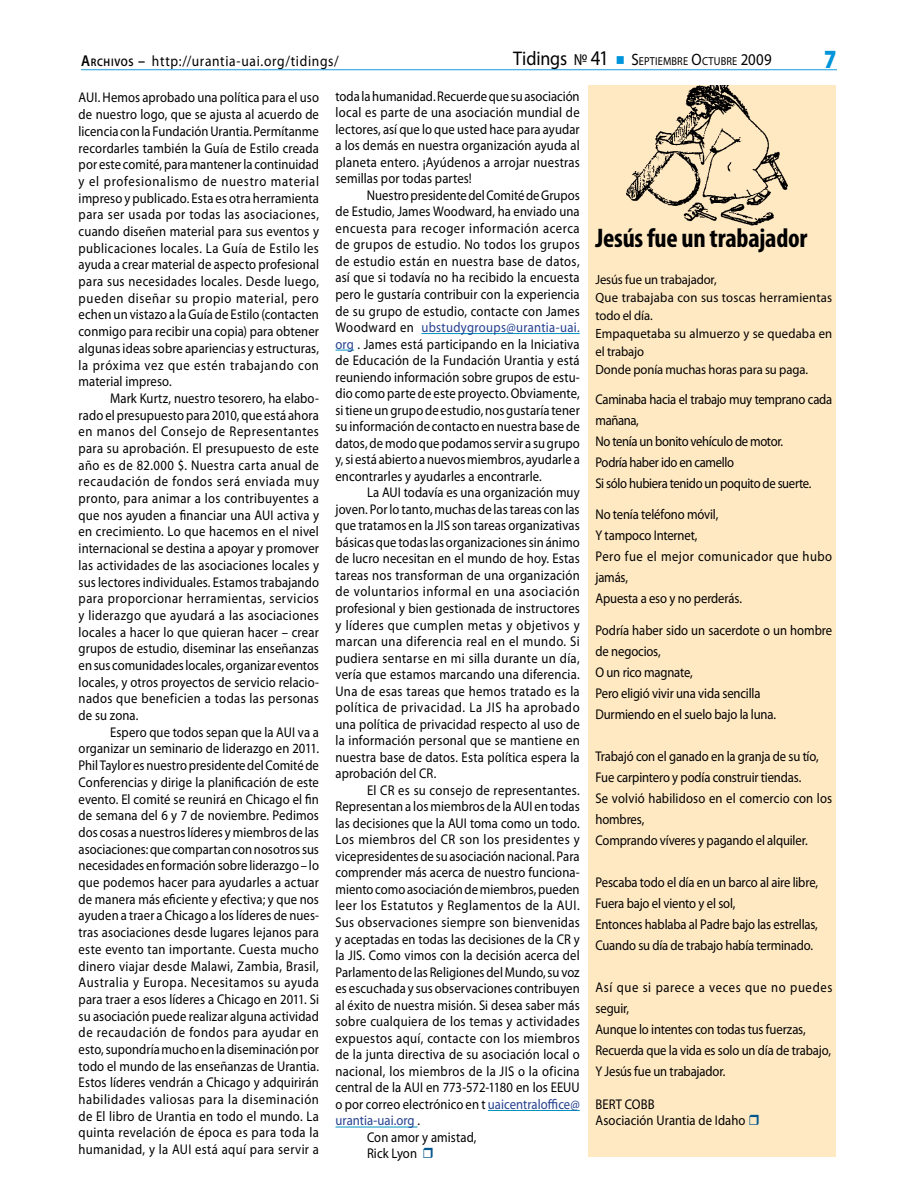
<style>
.page{position:relative;width:918px;height:1188px;background:#fff}
.page>*{position:absolute;margin:0;border:0;box-sizing:border-box;transform-origin:0 0}
.t1{font:700 condensed 27px "Myriad Pro";letter-spacing:-.01em;color:#000}
.t2{font:900 26.4px "Myriad Pro";color:#0095da;scale:.82 1}
.t3{font:15px "Myriad Pro";letter-spacing:.05em;color:#000;scale:.9 1}
.t4{font:14.1px/16.6px "Myriad Pro";letter-spacing:.005em;color:#000;text-align:justify;scale:.9 1}
.t5{font:14.1px "Myriad Pro";letter-spacing:.025em;color:#000;scale:.9 1}
.t6{font:14.1px/21px "Myriad Pro";letter-spacing:-.025em;color:#000;scale:.9 1}
.t7{font:14.1px/21px "Myriad Pro";letter-spacing:-.015em;color:#000;scale:.9 1}
.t8{font:14.1px "Myriad Pro";letter-spacing:.035em;color:#000;scale:.9 1}
.t9{font:14.1px "Myriad Pro";color:#25408f;scale:.9 1}
.t10{font:13.35px/18px "Myriad Pro";color:#000;scale:.95 1}
.t11{font:11.55px "Myriad Pro";letter-spacing:.015em;color:#000;scale:.9 1}
.s1{font-weight:600;font-size:15.75px}
.s2{font-weight:600;font-size:10.95px}
.s3{font-size:19.8px}
.s4{font-size:16.5px}
.s5{font-size:21px}
.s6{color:#0095da}
.s7{color:#25408f}
.s8{color:#000}
</style>
<div class="page">
<div style="left:589px;top:85px;width:247px;height:1072px;background:#ffe9c3"></div>
<img style="left:626px;top:85px;width:162px;height:141px">
<hr style="left:81px;top:69px;width:756px;height:1px;background:#159cd8">
<hr style="left:421px;top:333px;width:159px;height:1px;background:#0092bf">
<svg style="left:336px;top:350px;width:18px;height:1px"></svg>
<hr style="left:488px;top:1110px;width:92px;height:1px;background:#0092bf">
<hr style="left:336px;top:1127px;width:81px;height:1px;background:#0092bf">
<p class="t3" style="left:81px;top:52px;width:288px"><span class="s1">A</span><span class="s2">RCHIVOS</span> <span class="s1">–</span> http://urantia-uai.org/tidings/</p>
<p class="t11" style="left:513px;top:54px;width:289px"><span class="s3">Tidings</span> <span class="s4">№</span> <span class="s5">41</span> <span class="s6">■</span> <span class="s4">S</span>EPTIEMBRE <span class="s4">O</span>CTUBRE <span class="s4">2009</span></p>
<h2 class="t2" style="left:824px;top:41px;width:17px">7</h2>
<p class="t4" style="left:79px;top:89px;width:269px">AUI. Hemos aprobado una política para el uso de nuestro logo, que se ajusta al acuerdo de licencia con la Fundación Urantia. Permítanme recordarles también la Guía de Estilo creada por este comité, para mantener la continuidad y el profesionalismo de nuestro material impreso y publicado. Esta es otra herramienta para ser usada por todas las asociaciones, cuando diseñen material para sus eventos y publicaciones locales. La Guía de Estilo les ayuda a crear material de aspecto profesional para sus necesidades locales. Desde luego, pueden diseñar su propio material, pero echen un vistazo a la Guía de Estilo (contacten conmigo para recibir una copia) para obtener algunas ideas sobre apariencias y estructuras, la próxima vez que estén trabajando con material impreso.</p>
<p class="t4" style="left:79px;top:390px;width:269px;text-indent:31px">Mark Kurtz, nuestro tesorero, ha elabo&shy;rado el presupuesto para 2010, que está ahora en manos del Consejo de Representantes para su aprobación. El presupuesto de este año es de 82.000 $. Nuestra carta anual de recaudación de fondos será enviada muy pronto, para animar a los contribuyentes a que nos ayuden a financiar una AUI activa y en crecimiento. Lo que hacemos en el nivel internacional se destina a apoyar y promover las actividades de las asociaciones locales y sus lectores individuales. Estamos trabajando para proporcionar herramientas, servicios y liderazgo que ayudará a las asociaciones locales a hacer lo que quieran hacer – crear grupos de estudio, diseminar las enseñanzas en sus comunidades locales, organizar eventos locales, y otros proyectos de servicio relacio&shy;nados que beneficien a todas las personas de su zona.</p>
<p class="t4" style="left:79px;top:724px;width:269px;text-indent:31px">Espero que todos sepan que la AUI va a organizar un seminario de liderazgo en 2011.<br>Phil Taylor es nuestro presidente del Comité de Conferencias y dirige la planificación de este evento. El comité se reunirá en Chicago el fin de semana del 6 y 7 de noviembre. Pedimos dos cosas a nuestros líderes y miembros de las asociaciones: que compartan con nosotros sus necesidades en formación sobre liderazgo – lo que podemos hacer para ayudarles a actuar de manera más eficiente y efectiva; y que nos ayuden a traer a Chicago a los líderes de nues&shy;tras asociaciones desde lugares lejanos para este evento tan importante. Cuesta mucho dinero viajar desde Malawi, Zambia, Brasil, Australia y Europa. Necesitamos su ayuda para traer a esos líderes a Chicago en 2011. Si su asociación puede realizar alguna actividad de recaudación de fondos para ayudar en esto, supondría mucho en la diseminación por todo el mundo de las enseñanzas de Urantia.<br>Estos líderes vendrán a Chicago y adquirirán habilidades valiosas para la diseminación de El libro de Urantia en todo el mundo. La quinta revelación de época es para toda la humanidad, y la AUI está aquí para servir a</p>
<p class="t4" style="left:336px;top:88px;width:273px">toda la humanidad. Recuerde que su asociación local es parte de una asociación mundial de lectores, así que lo que usted hace para ayudar a los demás en nuestra organización ayuda al planeta entero. ¡Ayúdenos a arrojar nuestras semillas por todas partes!</p>
<p class="t4" style="left:336px;top:187px;width:273px;text-indent:31px">Nuestro presidente del Comité de Grupos de Estudio, James Woodward, ha enviado una encuesta para recoger información acerca de grupos de estudio. No todos los grupos de estudio están en nuestra base de datos, así que si todavía no ha recibido la encuesta pero le gustaría contribuir con la experiencia de su grupo de estudio, contacte con James Woodward en <span class="s7">ubstudygroups@urantia-uai. org</span> . James está participando en la Iniciativa de Educación de la Fundación Urantia y está reuniendo información sobre grupos de estu&shy;dio como parte de este proyecto. Obviamente, si tiene un grupo de estudio, nos gustaría tener su información de contacto en nuestra base de datos, de modo que podamos servir a su grupo y, si está abierto a nuevos miembros, ayudarle a encontrarles y ayudarles a encontrarle.</p>
<p class="t4" style="left:336px;top:484px;width:273px;text-indent:31px">La AUI todavía es una organización muy joven. Por lo tanto, muchas de las tareas con las que tratamos en la JIS son tareas organizativas básicas que todas las organizaciones sin ánimo de lucro necesitan en el mundo de hoy. Estas tareas nos transforman de una organización de voluntarios informal en una asociación profesional y bien gestionada de instructores y líderes que cumplen metas y objetivos y marcan una diferencia real en el mundo. Si pudiera sentarse en mi silla durante un día, vería que estamos marcando una diferencia.<br>Una de esas tareas que hemos tratado es la política de privacidad. La JIS ha aprobado una política de privacidad respecto al uso de la información personal que se mantiene en nuestra base de datos. Esta política espera la aprobación del CR.</p>
<p class="t4" style="left:367px;top:782px;width:238px">El CR es su consejo de representantes.</p>
<p class="t4" style="left:336px;top:798px;width:273px">Representan a los miembros de la AUI en todas</p>
<p class="t4" style="left:336px;top:815px;width:273px">las decisiones que la AUI toma como un todo.</p>
<p class="t8" style="left:336px;top:831px;width:273px">Los miembros del CR son los presidentes y</p>
<p class="t4" style="left:336px;top:848px;width:273px">vicepresidentes de su asociación nacional. Para</p>
<p class="t4" style="left:336px;top:864px;width:273px">comprender más acerca de nuestro funciona-</p>
<p class="t4" style="left:336px;top:881px;width:273px">miento como asociación de miembros, pueden</p>
<p class="t8" style="left:336px;top:897px;width:273px">leer los Estatutos y Reglamentos de la AUI.</p>
<p class="t5" style="left:336px;top:914px;width:273px">Sus observaciones siempre son bienvenidas</p>
<p class="t4" style="left:336px;top:930px;width:273px">y aceptadas en todas las decisiones de la CR y</p>
<p class="t4" style="left:336px;top:947px;width:273px">la JIS. Como vimos con la decisión acerca del</p>
<p class="t4" style="left:336px;top:963px;width:273px">Parlamento de las Religiones del Mundo, su voz</p>
<p class="t4" style="left:336px;top:980px;width:273px">es escuchada y sus observaciones contribuyen</p>
<p class="t4" style="left:336px;top:996px;width:273px">al éxito de nuestra misión. Si desea saber más</p>
<p class="t5" style="left:336px;top:1013px;width:273px">sobre cualquiera de los temas y actividades</p>
<p class="t5" style="left:336px;top:1029px;width:273px">expuestos aquí, contacte con los miembros</p>
<p class="t4" style="left:336px;top:1046px;width:273px">de la junta directiva de su asociación local o</p>
<p class="t5" style="left:336px;top:1062px;width:273px">nacional, los miembros de la JIS o la oficina</p>
<p class="t4" style="left:336px;top:1079px;width:273px">central de la AUI en 773-572-1180 en los EEUU</p>
<p class="t4" style="left:336px;top:1095px;width:273px">o por correo electrónico en t <span class="s7">uaicentraloffice@</span></p>
<p class="t9" style="left:336px;top:1112px;width:96px">urantia-uai.org <span class="s8">.</span></p>
<p class="t4" style="left:367px;top:1129px;width:123px">Con amor y amistad,</p>
<p class="t4" style="left:367px;top:1145px;width:57px">Rick Lyon</p>
<h1 class="t1" style="left:595px;top:221px;width:214px">Jesús fue un trabajador</h1>
<p class="t10" style="left:595px;top:270px;width:251px">Jesús fue un trabajador,<br>Que trabajaba con sus toscas herramientas todo el día.<br>Empaquetaba su almuerzo y se quedaba en el trabajo<br>Donde ponía muchas horas para su paga.</p>
<p class="t6" style="left:595px;top:388px;width:265px">Caminaba hacia el trabajo muy temprano cada mañana,<br>No tenía un bonito vehículo de motor.<br>Podría haber ido en camello<br>Si sólo hubiera tenido un poquito de suerte.</p>
<p class="t4" style="left:595px;top:504px;width:265px;line-height:21px;text-align:left">No tenía teléfono móvil,<br>Y tampoco Internet,<br>Pero fue el mejor comunicador que hubo jamás,<br>Apuesta a eso y no perderás.</p>
<p class="t4" style="left:595px;top:619px;width:265px;line-height:21px;text-align:left">Podría haber sido un sacerdote o un hombre de negocios,<br>O un rico magnate,<br>Pero eligió vivir una vida sencilla<br>Durmiendo en el suelo bajo la luna.</p>
<p class="t4" style="left:595px;top:745px;width:265px;line-height:21px;text-align:left">Trabajó con el ganado en la granja de su tío, Fue carpintero y podía construir tiendas.<br>Se volvió habilidoso en el comercio con los hombres,<br>Comprando víveres y pagando el alquiler.</p>
<p class="t7" style="left:595px;top:871px;width:249px">Pescaba todo el día en un barco al aire libre, Fuera bajo el viento y el sol,<br>Entonces hablaba al Padre bajo las estrellas, Cuando su día de trabajo había terminado.</p>
<p class="t4" style="left:595px;top:976px;width:265px;line-height:21px;text-align:left">Así que si parece a veces que no puedes seguir,<br>Aunque lo intentes con todas tus fuerzas,<br>Recuerda que la vida es solo un día de trabajo,<br>Y Jesús fue un trabajador.</p>
<p class="t4" style="left:595px;top:1095px;width:168px">BERT COBB<br>Asociación Urantia de Idaho</p>
</div>
